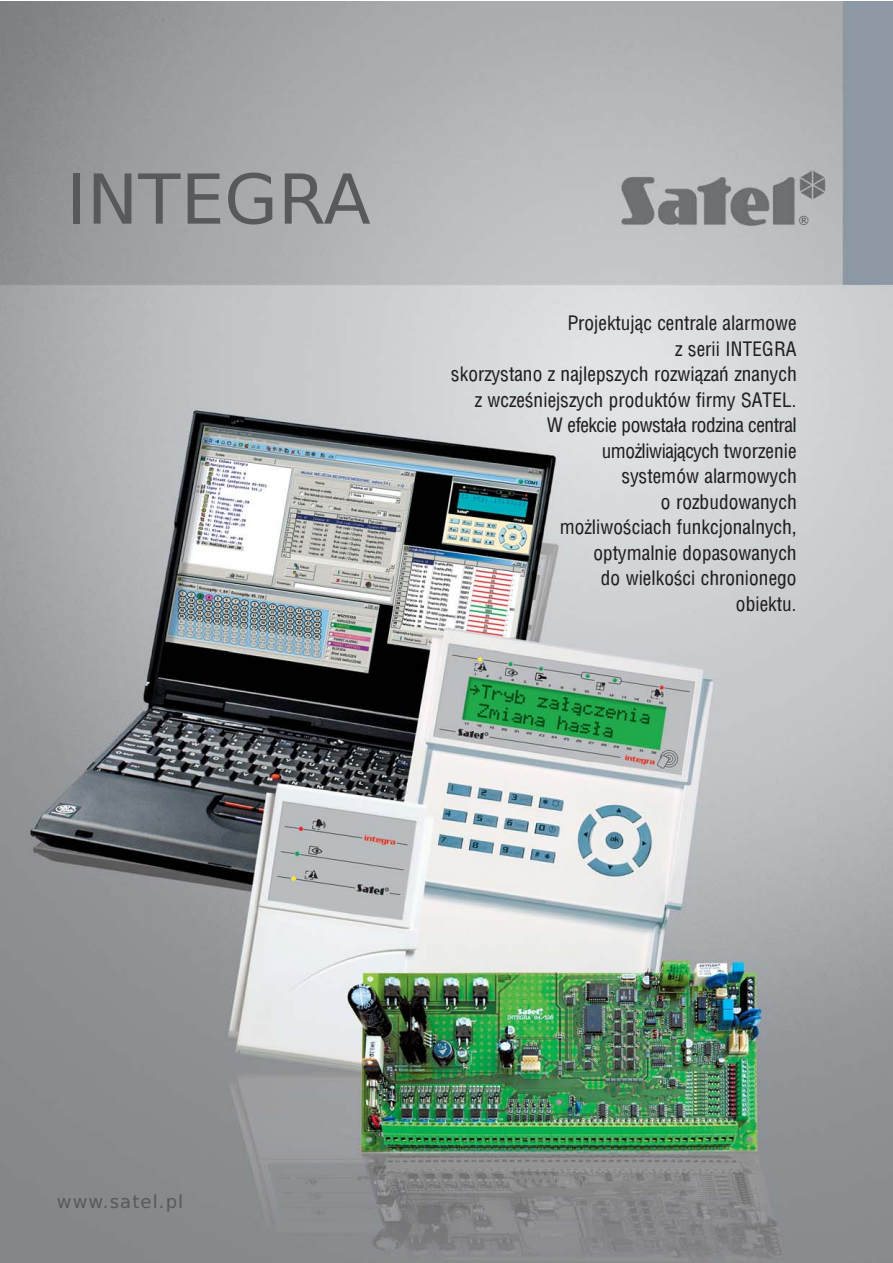
<style>
.page{position:relative;width:893px;height:1263px;background:#fff}
.page>*{position:absolute;margin:0;border:0;box-sizing:border-box;transform-origin:0 0}
.t1{font:69px "TT3816 O00";color:#58595b}
.t2{font:19.5px/25.5px "TT381 CO00";color:#231f20;text-align:right}
.t3{font:18px "TT3816 O00";letter-spacing:.06em;color:#58595b}
.t4{font:12.75px "TT3816 O00";color:#58595b}
</style>
<div class="page">
<img style="left:0;top:2px;width:892px;height:1261px">
<h1 class="t1" style="left:66px;top:171px;width:306px">INTEGRA</h1>
<p class="t4" style="left:797px;top:215px;width:14px">®</p>
<p class="t2" style="left:451px;top:312px;width:347px">Projektuj¹c centrale alarmowe<br>z serii INTEGRA<br>skorzystano z najlepszych rozwi¹zañ znanych z wczeœniejszych produktów firmy SATEL.<br>W efekcie powsta³a rodzina central umo¿liwiaj¹cych tworzenie<br>systemów alarmowych<br>o rozbudowanych<br>mo¿liwoœciach funkcjonalnych,<br>optymalnie dopasowanych<br>do wielkoœci chronionego<br>obiektu.</p>
<p class="t3" style="left:57px;top:1195px;width:128px">www.satel.pl</p>
</div>
